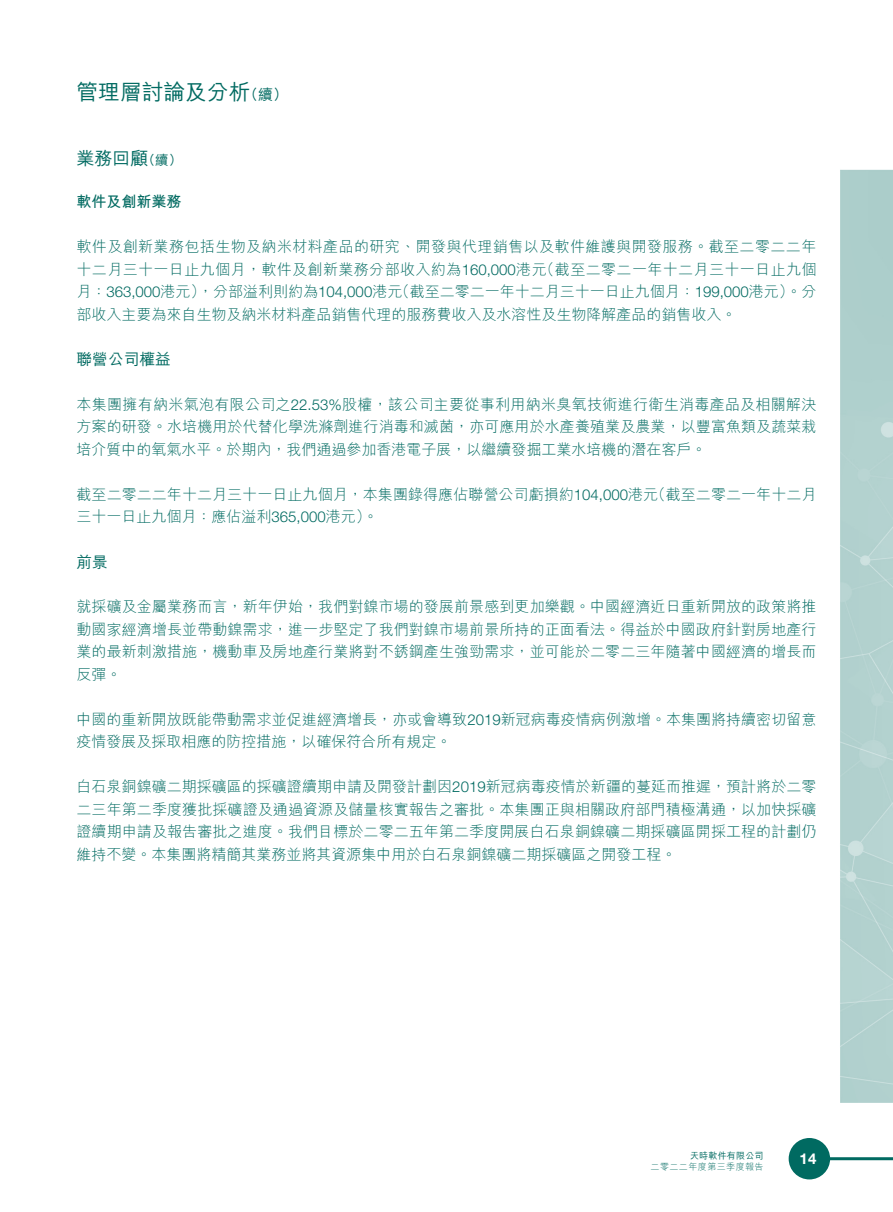
<style>
.page{position:relative;width:893px;height:1212px;background:#fff}
.page>*{position:absolute;margin:0;border:0;box-sizing:border-box;transform-origin:0 0}
.t1{font:500 21.75px "M Hei HK";color:#006a61}
.t2{font:500 18px "M Hei HK";color:#006a61}
.t3{font:500 15.75px "M Hei HK";color:#006a61}
.t4{font:300 15px/22.5px "M Hei HK";color:#006a61}
.t5{font:300 15px/22.5px "M Hei HK";letter-spacing:.03em;color:#006a61;text-align:right}
.t6{font:300 15px/22.5px "M Hei HK";letter-spacing:.025em;color:#006a61}
.t7{font:700 15px "M Hei HK";color:#006a61}
.t8{font:500 15px "M Hei HK";color:#006a61}
.t9{font:700 15px "Helvetica Neue LT Std";color:#fff}
.t10{font:500 13.5px "M Hei HK";color:#006a61}
.t11{font:300 9px "M Hei HK";letter-spacing:.05em;color:#006a61}
.t12{font:500 9px "M Hei HK";letter-spacing:.025em;color:#006a61}
.s1{font-family:"Helvetica Neue LT Std"}
</style>
<div class="page">
<img style="left:788px;top:169px;width:105px;height:1011px">
<div style="left:789px;top:1138px;width:41px;height:41px;background:#006a61;border-radius:50%"></div>
<hr style="left:827px;top:1157px;width:66px;height:3px;background:#006a61">
<h1 class="t1" style="left:77px;top:76px;width:176px">管理層討論及分析</h1>
<p class="t8" style="left:243px;top:84px;width:46px">（續(</p>
<p class="t2" style="left:77px;top:145px;width:74px">業務回顧</p>
<p class="t7" style="left:77px;top:191px;width:107px">軟件及創新業務</p>
<p class="t5" style="left:77px;top:235px;width:741px">軟件及創新業務包括生物及納米材料產品的研究、開發與代理銷售以及軟件維護與開發服務。截至二零二二年（截至二零二一年十二月三十一日止九個</p>
<p class="t10" style="left:142px;top:150px;width:42px">（續(</p>
<p class="t6" style="left:395px;top:258px;width:423px;text-indent:-318px">十二月三十一日止九個月，軟件及創新業務分部收入約為<span class="s1">160,000</span>港元<br>（截至二零二一年十二月三十一日止九個月：<span class="s1">199,000</span>港元）。分</p>
<p class="t4" style="left:77px;top:280px;width:662px">月：<span class="s1">363,000</span>港元，）分部溢利則約為<span class="s1">104,000</span>港元<br>部收入主要為來自生物及納米材料產品銷售代理的服務費收入及水溶性及生物降解產品的銷售收入。</p>
<p class="t3" style="left:77px;top:348px;width:96px">聯營公司權益</p>
<p class="t4" style="left:77px;top:393px;width:742px;text-align:justify">本集團擁有納米氣泡有限公司之<span class="s1">22.53%</span>股權，該公司主要從事利用納米臭氧技術進行衛生消毒產品及相關解決方案的研發。水培機用於代替化學洗滌劑進行消毒和滅菌，亦可應用於水產養殖業及農業，以豐富魚類及蔬菜栽培介質中的氧氣水平。於期內，我們通過參加香港電子展，以繼續發掘工業水培機的潛在客戶。</p>
<p class="t4" style="left:651px;top:483px;width:167px">（截至二零二一年十二月</p>
<p class="t4" style="left:77px;top:483px;width:583px">截至二零二二年十二月三十一日止九個月，本集團錄得應佔聯營公司虧損約<span class="s1">104,000</span>港元三十一日止九個月：應佔溢利<span class="s1">365,000</span>港元。(</p>
<p class="t3" style="left:77px;top:551px;width:33px">前景</p>
<p class="t4" style="left:77px;top:595px;width:742px;text-align:justify">就採礦及金屬業務而言，新年伊始，我們對鎳市場的發展前景感到更加樂觀。中國經濟近日重新開放的政策將推動國家經濟增長並帶動鎳需求，進一步堅定了我們對鎳市場前景所持的正面看法。得益於中國政府針對房地產行業的最新刺激措施，機動車及房地產行業將對不銹鋼產生強勁需求，並可能於二零二三年隨著中國經濟的增長而反彈。</p>
<p class="t4" style="left:77px;top:708px;width:741px">中國的重新開放既能帶動需求並促進經濟增長，亦或會導致<span class="s1">2019</span>新冠病毒疫情病例激增。本集團將持續密切留意疫情發展及採取相應的防控措施，以確保符合所有規定。</p>
<p class="t4" style="left:77px;top:775px;width:742px;text-align:justify">白石泉銅鎳礦二期採礦區的採礦證續期申請及開發計劃因<span class="s1">2019</span>新冠病毒疫情於新疆的蔓延而推遲，預計將於二零二三年第二季度獲批採礦證及通過資源及儲量核實報告之審批。本集團正與相關政府部門積極溝通，以加快採礦證續期申請及報告審批之進度。我們目標於二零二五年第二季度開展白石泉銅鎳礦二期採礦區開採工程的計劃仍維持不變。本集團將精簡其業務並將其資源集中用於白石泉銅鎳礦二期採礦區之開發工程。</p>
<p class="t12" style="left:690px;top:1149px;width:75px">天時軟件有限公司</p>
<p class="t11" style="left:651px;top:1162px;width:114px">二零二二年度第三季度報告</p>
<p class="t9" style="left:799px;top:1149px;width:19px">14</p>
</div>
